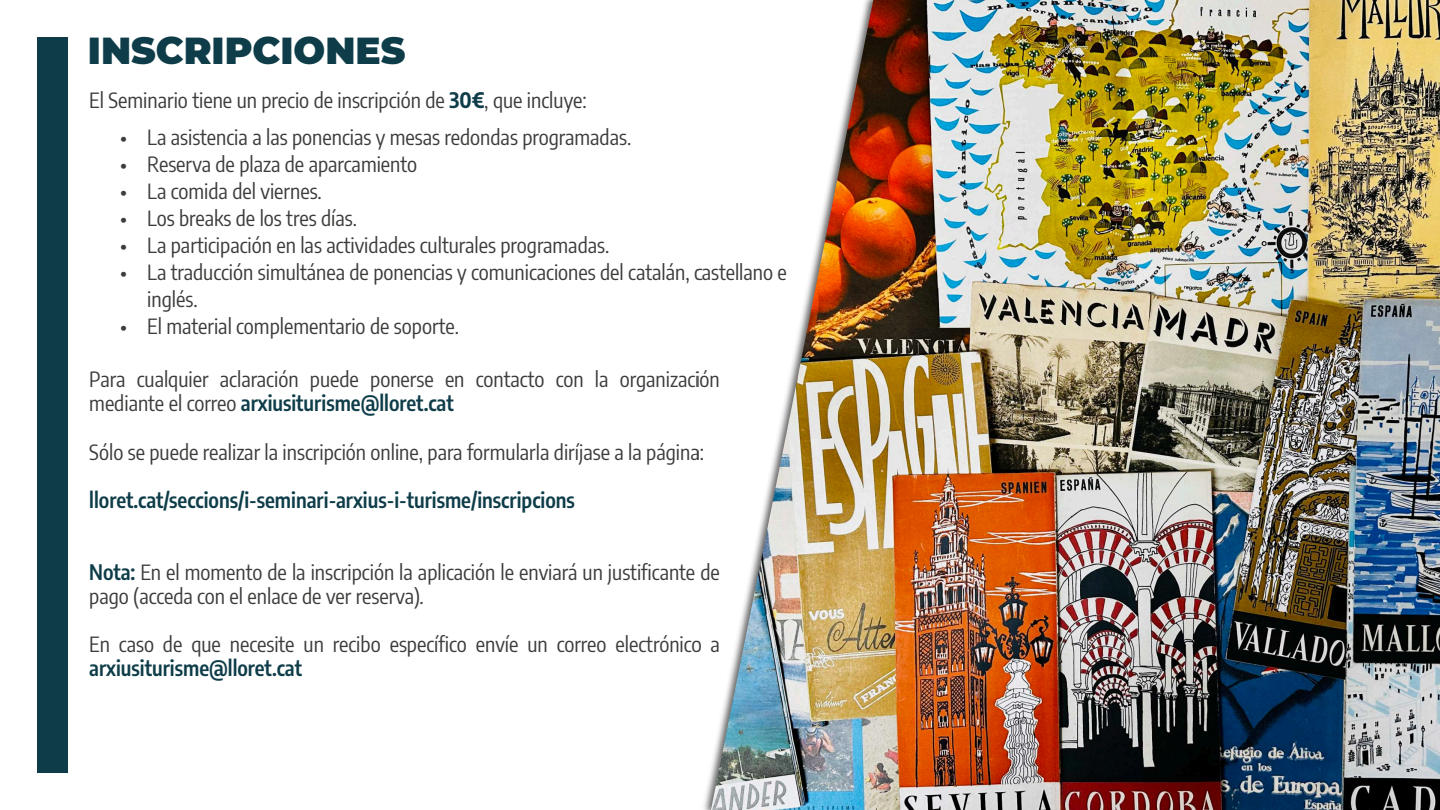
<style>
.page{position:relative;width:1440px;height:810px;background:#fff}
.page>*{position:absolute;margin:0;border:0;box-sizing:border-box;transform-origin:0 0}
.t1{font:900 37.5px "Montserrat";color:#0e3d49}
.t2{font:21px/24px "Encode Sans Condensed";color:#3c3c3b}
.t3{font:600 21px "Encode Sans Condensed";color:#0e3d49}
.s1{font-weight:700;color:#0e3d49}
.s2{font-weight:600;color:#0e3d49}
</style>
<div class="page">
<div style="left:38px;top:37px;width:30px;height:736px;background:#0e3d49"></div>
<img style="left:711px;top:0;width:729px;height:810px">
<h1 class="t1" style="left:88px;top:29px;width:319px">INSCRIPCIONES</h1>
<p class="t2" style="left:89px;top:89px;width:499px">El Seminario tiene un precio de inscripciÛn de <span class="s1">30Ä</span>, que incluye:</p>
<p class="t2" style="left:120px;top:126px;width:513px">ï La asistencia a las ponencias y mesas redondas programadas.</p>
<p class="t2" style="left:120px;top:153px;width:298px">ï Reserva de plaza de aparcamiento</p>
<p class="t2" style="left:120px;top:180px;width:203px">ï La comida del viernes.</p>
<p class="t2" style="left:120px;top:207px;width:238px">ï Los breaks de los tres dÌas.</p>
<p class="t2" style="left:120px;top:234px;width:491px">ï La participaciÛn en las actividades culturales programadas.</p>
<p class="t2" style="left:120px;top:261px;width:668px">ï La traducciÛn simult·nea de ponencias y comunicaciones del catal·n, castellano e</p>
<p class="t2" style="left:147px;top:288px;width:52px">inglÈs.</p>
<p class="t2" style="left:120px;top:315px;width:340px">ï El material complementario de soporte.</p>
<p class="t2" style="left:89px;top:368px;width:632px">Para cualquier aclaraciÛn puede ponerse en contacto con la organizaciÛn mediante el correo <span class="s2">arxiusiturisme@lloret.cat</span></p>
<p class="t2" style="left:89px;top:440px;width:616px">SÛlo se puede realizar la inscripciÛn online, para formularla dirÌjase a la p·gina:</p>
<p class="t3" style="left:89px;top:490px;width:487px">lloret.cat/seccions/i-seminari-arxius-i-turisme/inscripcions</p>
<p class="t2" style="left:89px;top:559px;width:632px"><span class="s2">Nota:</span> En el momento de la inscripción la aplicación le enviará un justificante de pago (acceda con el enlace de ver reserva).</p>
<p class="t2" style="left:89px;top:631px;width:632px">En caso de que necesite un recibo específico envíe un correo electrónico a</p>
<p class="t3" style="left:89px;top:658px;width:214px">arxiusiturisme@lloret.cat</p>
</div>
